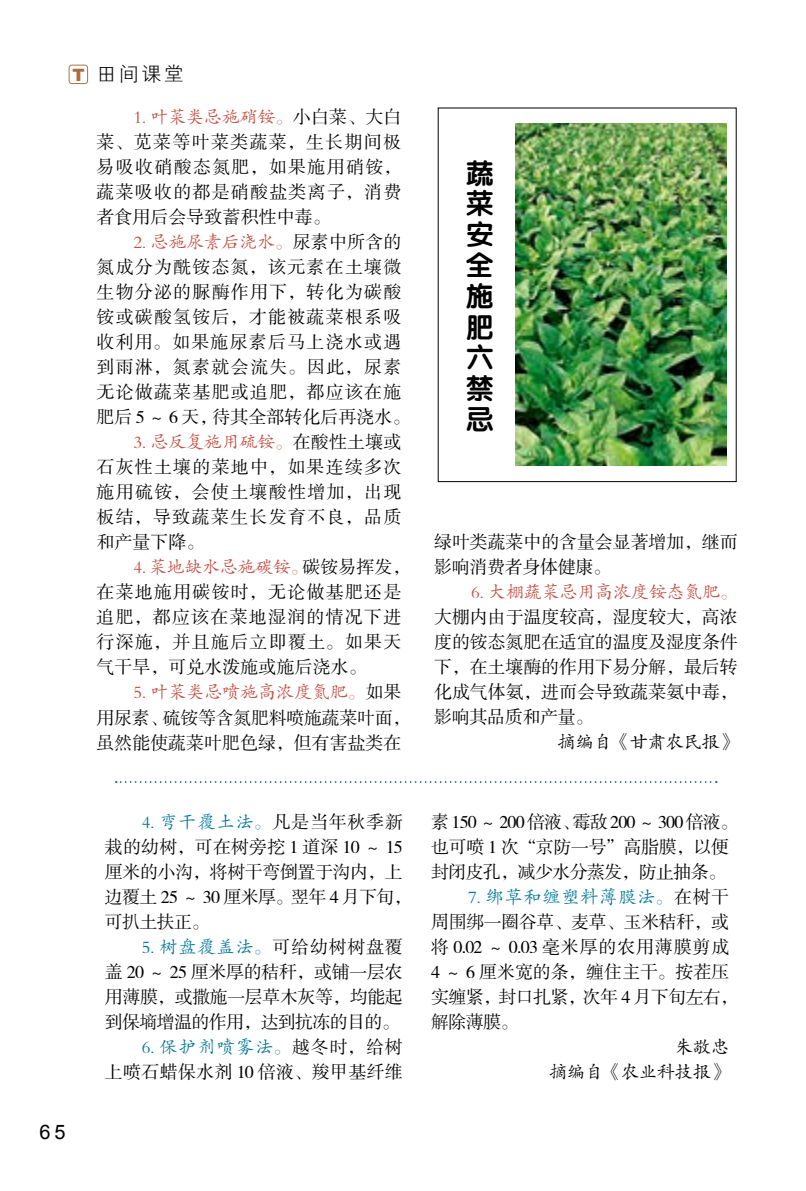
<style>
.page{position:relative;width:806px;height:1191px;background:#fff}
.page>*{position:absolute;margin:0;border:0;box-sizing:border-box;transform-origin:0 0}
.t1{font:28px/30.8px "FZY4 JW GB1 0";color:#000;text-align:justify}
.t2{font:20px "FZXH1 JW GB1 0";color:#000}
.t3{font:20px "Arial";color:#000}
.t4{font:18px/25px "FZSSK GBK1 0";color:#000;text-align:justify}
.t5{font:18px/25px "FZSSK GBK1 0";letter-spacing:-.025em;color:#000}
.t6{font:18px/25px "FZSSK GBK1 0";letter-spacing:.065em;color:#000}
.t7{font:18px "FZKTJW GB1 0";letter-spacing:-.01em;color:#c34f43}
.t8{font:18px "FZKTJW GB1 0";letter-spacing:.06em;color:#007698}
.t9{font:18px/25px "FZSSK GBK1 0";letter-spacing:-.04em;color:#000}
.t10{font:18px/25px "FZKTJW GB1 0";color:#000;text-align:right}
.s1{font-family:"Arial";font-weight:900;font-size:17px;color:#ac6c3d}
.s2{font-family:"FZSSK GBK1 0";color:#000}
</style>
<div class="page">
<div style="left:69px;top:65px;width:19px;height:19px;border:1px solid #ad7447;border-radius:3px"></div>
<svg style="left:116px;top:781px;width:600px;height:2px"></svg>
<img style="left:515px;top:124px;width:211px;height:341px">
<p class="t2" style="left:72px;top:63px;width:113px"><span class="s1">T</span> 田间课堂</p>
<p class="t7" style="left:133px;top:108px;width:269px">1. 叶菜类忌施硝铵。<span class="s2">小白菜、大白</span></p>
<p class="t4" style="left:96px;top:130px;width:306px">菜、苋菜等叶菜类蔬菜，生长期间极易吸收硝酸态氮肥，如果施用硝铵，蔬菜吸收的都是硝酸盐类离子，消费者食用后会导致蓄积性中毒。</p>
<p class="t7" style="left:133px;top:233px;width:269px">2. 忌施尿素后浇水。<span class="s2">尿素中所含的</span></p>
<p class="t6" style="left:96px;top:255px;width:315px">氮成分为酰铵态氮，该元素在土壤微生物分泌的脲酶作用下，转化为碳酸铵或碳酸氢铵后，才能被蔬菜根系吸收利用。如果施尿素后马上浇水或遇到雨淋，氮素就会流失。因此，尿素无论做蔬菜基肥或追肥，都应该在施肥后 5 ～ 6 天，待其全部转化后再浇水。</p>
<p class="t7" style="left:133px;top:433px;width:269px">3. 忌反复施用硫铵。<span class="s2">在酸性土壤或</span></p>
<p class="t4" style="left:96px;top:456px;width:306px">石灰性土壤的菜地中，如果连续多次施用硫铵，会使土壤酸性增加，出现板结，导致蔬菜生长发育不良，品质和产量下降。</p>
<p class="t7" style="left:133px;top:558px;width:278px">4. 菜地缺水忌施碳铵。<span class="s2">碳铵易挥发，</span></p>
<p class="t4" style="left:96px;top:581px;width:306px">在菜地施用碳铵时，无论做基肥还是追肥，都应该在菜地湿润的情况下进行深施，并且施后立即覆土。如果天气干旱，可兑水泼施或施后浇水。</p>
<p class="t7" style="left:133px;top:683px;width:269px">5. 叶菜类忌喷施高浓度氮肥。<span class="s2">如果</span></p>
<p class="t4" style="left:96px;top:706px;width:315px">用尿素、硫铵等含氮肥料喷施蔬菜叶面，虽然能使蔬菜叶肥色绿，但有害盐类在</p>
<p class="t3" style="left:39px;top:1118px;width:28px">65</p>
<p class="t8" style="left:142px;top:812px;width:262px">4. 弯干覆土法。<span class="s2">凡是当年秋季新</span></p>
<p class="t5" style="left:105px;top:835px;width:308px">栽的幼树，可在树旁挖 1 道深 10 ～ 15厘米的小沟，将树干弯倒置于沟内，上边覆土 25 ～ 30 厘米厚。翌年 4 月下旬，可扒土扶正。</p>
<p class="t8" style="left:142px;top:937px;width:262px">5. 树盘覆盖法。<span class="s2">可给幼树树盘覆</span></p>
<p class="t4" style="left:105px;top:960px;width:299px">盖 20 ～ 25 厘米厚的秸秆，或铺一层农用薄膜，或撒施一层草木灰等，均能起到保墒增温的作用，达到抗冻的目的。</p>
<p class="t8" style="left:142px;top:1037px;width:262px">6. 保护剂喷雾法。<span class="s2">越冬时，给树</span></p>
<p class="t4" style="left:105px;top:1060px;width:299px">上喷石蜡保水剂 10 倍液、羧甲基纤维</p>
<h1 class="t1" style="left:465px;top:157px;width:29px">蔬菜安全施肥六禁忌</h1>
<p class="t4" style="left:434px;top:530px;width:305px">绿叶类蔬菜中的含量会显著增加，继而影响消费者身体健康。</p>
<p class="t7" style="left:471px;top:582px;width:268px">6. 大棚蔬菜忌用高浓度铵态氮肥。</p>
<p class="t4" style="left:434px;top:605px;width:305px">大棚内由于温度较高，湿度较大，高浓度的铵态氮肥在适宜的温度及湿度条件下，在土壤酶的作用下易分解，最后转化成气体氨，进而会导致蔬菜氨中毒，影响其品质和产量。</p>
<p class="t10" style="left:557px;top:730px;width:181px">摘编自《甘肃农民报》</p>
<p class="t9" style="left:431px;top:810px;width:308px">素 150 ～ 200 倍液、霉敌 200 ～ 300 倍液。也可喷 1 次“京防一号”高脂膜，以便封闭皮孔，减少水分蒸发，防止抽条。</p>
<p class="t8" style="left:468px;top:887px;width:262px">7. 绑草和缠塑料薄膜法。<span class="s2">在树干</span></p>
<p class="t5" style="left:431px;top:910px;width:308px">周围绑一圈谷草、麦草、玉米秸秆，或将 0.02 ～ 0.03 毫米厚的农用薄膜剪成<br>4 ～ 6 厘米宽的条，缠住主干。按茬压实缠紧，封口扎紧，次年 4 月下旬左右，解除薄膜。</p>
<p class="t10" style="left:548px;top:1034px;width:182px">朱敬忠<br>摘编自《农业科技报》</p>
</div>
